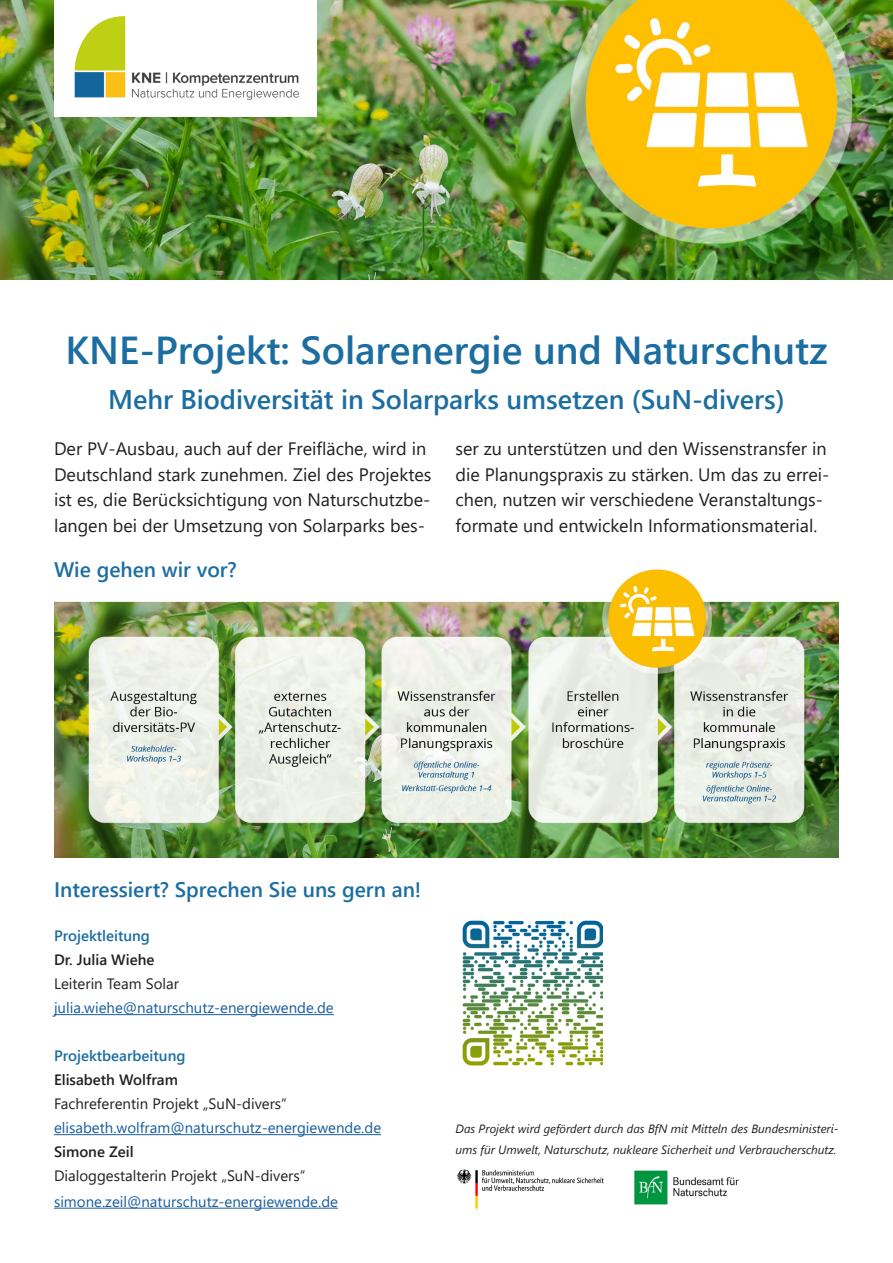
<style>
.page{position:relative;width:893px;height:1263px;background:#fff}
.page>*{position:absolute;margin:0;border:0;box-sizing:border-box;transform-origin:0 0}
.t1{font:600 39px "Segoe UI";color:#1c6da0}
.t2{font:600 27px "Segoe UI";color:#1c6da0}
.t3{font:600 21px "Segoe UI";color:#1c6da0}
.t4{font:18px/25.5px "Segoe UI";color:#231f20}
.t5{font:15px "Segoe UI";color:#175d9e}
.t6{font:15px/24px "Segoe UI";color:#231f20}
.t7{font:600 15px "Segoe UI";color:#1b6da1}
.t8{font:600 15px "Segoe UI";color:#231f20}
.t9{font:italic 12px/21px "Segoe UI";color:#231f20}
.s1{font-weight:600}
</style>
<div class="page">
<hr style="left:54px;top:1014px;width:280px;height:1px;background:#175d9e">
<hr style="left:54px;top:1134px;width:327px;height:1px;background:#175d9e">
<hr style="left:54px;top:1208px;width:284px;height:1px;background:#175d9e">
<img style="left:0;top:0;width:893px;height:279px">
<img style="left:462px;top:920px;width:140px;height:146px">
<img style="left:54px;top:0;width:262px;height:116px">
<img style="left:54px;top:569px;width:785px;height:288px">
<img style="left:634px;top:1170px;width:105px;height:35px">
<img style="left:456px;top:1169px;width:148px;height:40px">
<p class="t1" style="left:65px;top:314px;width:763px">KNE-Projekt: Solarenergie und Naturschutz</p>
<p class="t2" style="left:108px;top:374px;width:678px">Mehr Biodiversität in Solarparks umsetzen (SuN-divers)</p>
<p class="t4" style="left:54px;top:435px;width:379px">Der PV-Ausbau, auch auf der Freifläche, wird in Deutschland stark zunehmen. Ziel des Projektes ist es, die Berücksichtigung von Naturschutzbe&shy;langen bei der Umsetzung von Solarparks bes-</p>
<p class="t4" style="left:455px;top:435px;width:375px">ser zu unterstützen und den Wissenstransfer in die Planungspraxis zu stärken. Um das zu errei&shy;chen, nutzen wir verschiedene Veranstaltungs&shy;formate und entwickeln Informationsmaterial.</p>
<p class="t3" style="left:54px;top:549px;width:184px">Wie gehen wir vor?</p>
<p class="t3" style="left:54px;top:870px;width:369px">Interessiert? Sprechen Sie uns gern an!</p>
<p class="t7" style="left:54px;top:922px;width:97px">Projektleitung</p>
<p class="t8" style="left:54px;top:946px;width:102px">Dr. Julia Wiehe</p>
<p class="t6" style="left:54px;top:971px;width:127px">Leiterin Team Solar</p>
<p class="t5" style="left:54px;top:994px;width:281px">julia.wiehe@naturschutz-energiewende.de</p>
<p class="t7" style="left:54px;top:1042px;width:133px">Projektbearbeitung</p>
<p class="t6" style="left:54px;top:1067px;width:234px"><span class="s1">Elisabeth Wolfram<br></span>Fachreferentin Projekt „SuN-divers“</p>
<p class="t5" style="left:54px;top:1114px;width:329px">elisabeth.wolfram@naturschutz-energiewende.de</p>
<p class="t8" style="left:54px;top:1138px;width:81px">Simone Zeil</p>
<p class="t6" style="left:54px;top:1163px;width:253px">Dialoggestalterin Projekt „SuN-divers“</p>
<p class="t5" style="left:54px;top:1187px;width:286px">simone.zeil@naturschutz-energiewende.de</p>
<p class="t9" style="left:455px;top:1116px;width:385px">Das Projekt wird gefördert durch das BfN mit Mitteln des Bundesministeri&shy;ums für Umwelt, Naturschutz, nukleare Sicherheit und Verbraucherschutz.</p>
</div>
